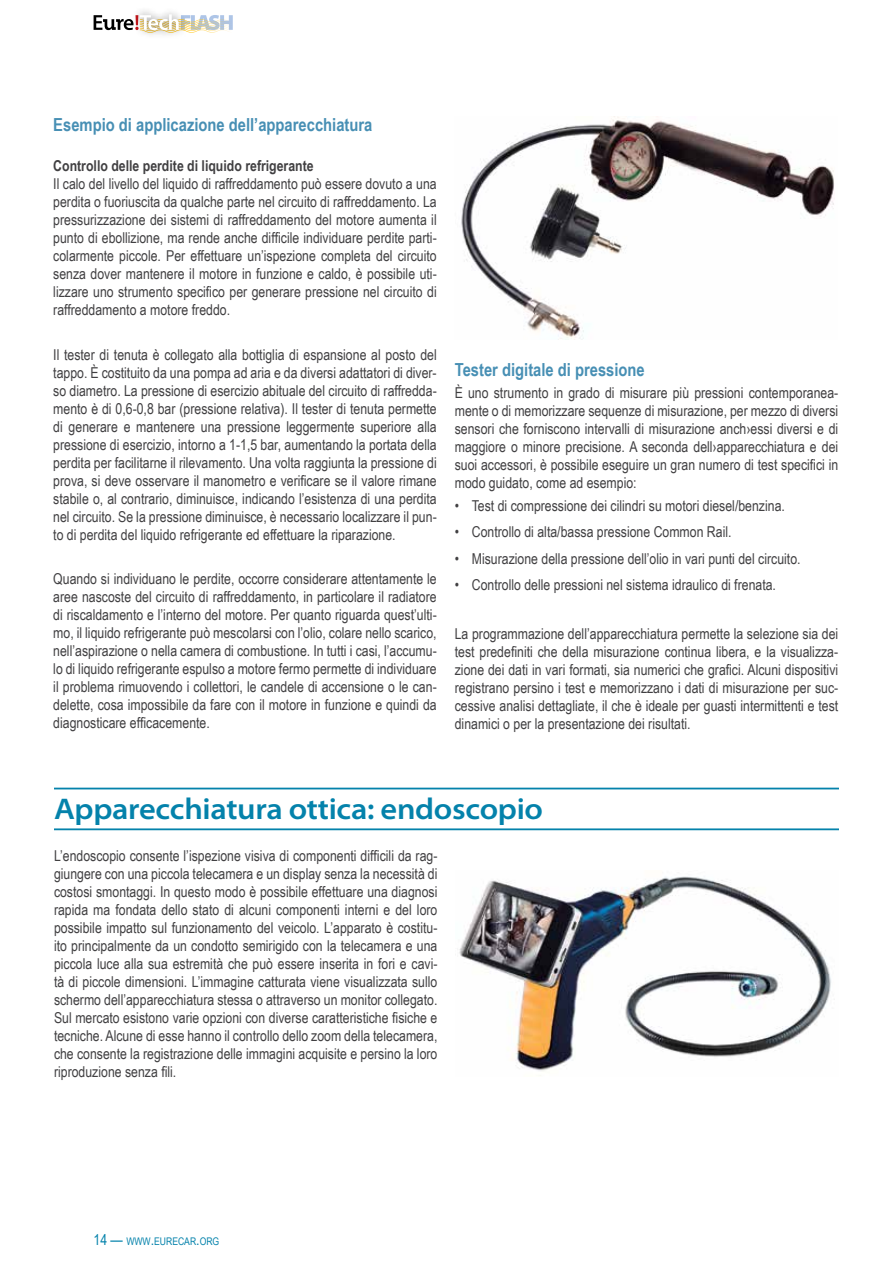
<style>
.page{position:relative;width:893px;height:1263px;background:#fff}
.page>*{position:absolute;margin:0;border:0;box-sizing:border-box;transform-origin:0 0}
.t1{font:600 semi-expanded 30px "Myriad Pro";letter-spacing:-.01em;color:#0482ab}
.t2{font:700 18px "Arial Narrow";color:#478fb4}
.t3{font:15px/18px "Arial Narrow";color:#414042;text-align:justify}
.t4{font:700 15px "Arial Narrow";color:#414042}
.t5{font:10.5px "Arial Narrow";color:#0482ab}
.s1{font-size:15px}
</style>
<div class="page">
<svg style="left:94px;top:14px;width:139px;height:19px"></svg>
<img style="left:461px;top:116px;width:374px;height:224px">
<hr style="left:54px;top:788px;width:785px;height:1px;background:#0482ab">
<hr style="left:54px;top:828px;width:785px;height:2px;background:#0482ab">
<img style="left:459px;top:876px;width:372px;height:195px">
<p class="t2" style="left:53px;top:111px;width:321px">Esempio di applicazione dell’apparecchiatura</p>
<p class="t4" style="left:53px;top:155px;width:262px">Controllo delle perdite di liquido refrigerante</p>
<p class="t3" style="left:53px;top:175px;width:385px">Il calo del livello del liquido di raffreddamento può essere dovuto a una perdita o fuoriuscita da qualche parte nel circuito di raffreddamento. La pressurizzazione dei sistemi di raffreddamento del motore aumenta il punto di ebollizione, ma rende anche difficile individuare perdite parti&shy;colarmente piccole. Per effettuare un’ispezione completa del circuito senza dover mantenere il motore in funzione e caldo, è possibile uti&shy;lizzare uno strumento specifico per generare pressione nel circuito di raffreddamento a motore freddo.</p>
<p class="t3" style="left:53px;top:345px;width:385px">Il tester di tenuta è collegato alla bottiglia di espansione al posto del tappo. È costituito da una pompa ad aria e da diversi adattatori di diver&shy;so diametro. La pressione di esercizio abituale del circuito di raffredda&shy;mento è di 0,6-0,8 bar (pressione relativa). Il tester di tenuta permette di generare e mantenere una pressione leggermente superiore alla pressione di esercizio, intorno a 1-1,5 bar, aumentando la portata della perdita per facilitarne il rilevamento. Una volta raggiunta la pressione di prova, si deve osservare il manometro e verificare se il valore rimane stabile o, al contrario, diminuisce, indicando l’esistenza di una perdita nel circuito. Se la pressione diminuisce, è necessario localizzare il pun&shy;to di perdita del liquido refrigerante ed effettuare la riparazione.</p>
<p class="t3" style="left:53px;top:570px;width:385px">Quando si individuano le perdite, occorre considerare attentamente le aree nascoste del circuito di raffreddamento, in particolare il radiatore di riscaldamento e l’interno del motore. Per quanto riguarda quest’ulti&shy;mo, il liquido refrigerante può mescolarsi con l’olio, colare nello scarico, nell’aspirazione o nella camera di combustione. In tutti i casi, l’accumu&shy;lo di liquido refrigerante espulso a motore fermo permette di individuare il problema rimuovendo i collettori, le candele di accensione o le can&shy;delette, cosa impossibile da fare con il motore in funzione e quindi da diagnosticare efficacemente.</p>
<p class="t2" style="left:455px;top:356px;width:192px">Tester digitale di pressione</p>
<p class="t3" style="left:455px;top:384px;width:385px">È uno strumento in grado di misurare più pressioni contemporanea&shy;mente o di memorizzare sequenze di misurazione, per mezzo di diversi sensori che forniscono intervalli di misurazione anch›essi diversi e di maggiore o minore precisione. A seconda dell›apparecchiatura e dei suoi accessori, è possibile eseguire un gran numero di test specifici in modo guidato, come ad esempio:</p>
<p class="t3" style="left:455px;top:496px;width:332px">• Test di compressione dei cilindri su motori diesel/benzina.</p>
<p class="t3" style="left:455px;top:522px;width:278px">• Controllo di alta/bassa pressione Common Rail.</p>
<p class="t3" style="left:455px;top:549px;width:347px">• Misurazione della pressione dell’olio in vari punti del circuito.</p>
<p class="t3" style="left:455px;top:575px;width:323px">• Controllo delle pressioni nel sistema idraulico di frenata.</p>
<p class="t3" style="left:455px;top:624px;width:385px">La programmazione dell’apparecchiatura permette la selezione sia dei test predefiniti che della misurazione continua libera, e la visualizza&shy;zione dei dati in vari formati, sia numerici che grafici. Alcuni dispositivi registrano persino i test e memorizzano i dati di misurazione per suc&shy;cessive analisi dettagliate, il che è ideale per guasti intermittenti e test dinamici o per la presentazione dei risultati.</p>
<h1 class="t1" style="left:54px;top:793px;width:490px">Apparecchiatura ottica: endoscopio</h1>
<p class="t3" style="left:54px;top:846px;width:385px">L’endoscopio consente l’ispezione visiva di componenti difficili da rag&shy;giungere con una piccola telecamera e un display senza la necessità di costosi smontaggi. In questo modo è possibile effettuare una diagnosi rapida ma fondata dello stato di alcuni componenti interni e del loro possibile impatto sul funzionamento del veicolo. L’apparato è costitu&shy;ito principalmente da un condotto semirigido con la telecamera e una piccola luce alla sua estremità che può essere inserita in fori e cavi&shy;tà di piccole dimensioni. L’immagine catturata viene visualizzata sullo schermo dell’apparecchiatura stessa o attraverso un monitor collegato.<br>Sul mercato esistono varie opzioni con diverse caratteristiche fisiche e tecniche. Alcune di esse hanno il controllo dello zoom della telecamera, che consente la registrazione delle immagini acquisite e persino la loro riproduzione senza fili.</p>
<p class="t5" style="left:94px;top:1233px;width:127px"><span class="s1">14 —</span> WWW<span class="s1">.</span>EURECAR<span class="s1">.</span>ORG</p>
</div>
